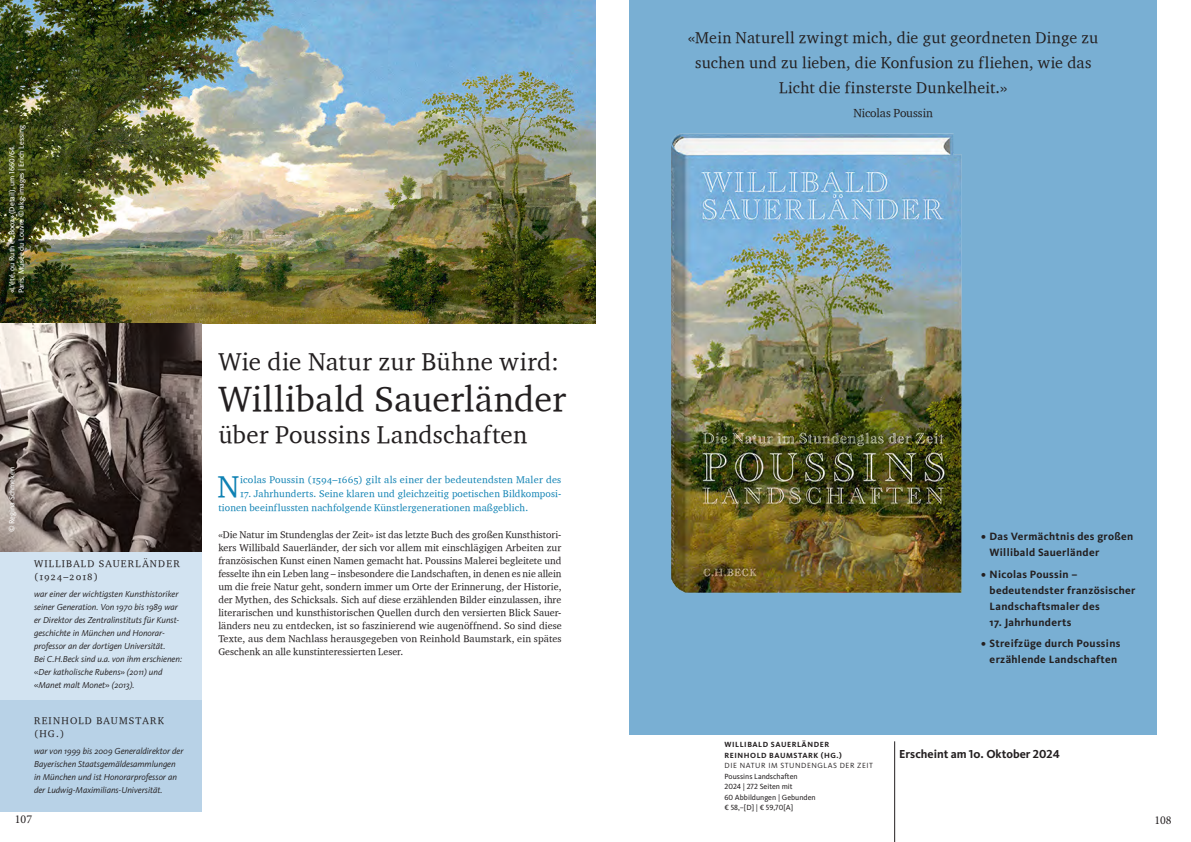
<style>
.page{position:relative;width:1191px;height:842px;background:#fff}
.page>*{position:absolute;margin:0;border:0;box-sizing:border-box;transform-origin:0 0}
.t1{font:36px "Charter OSITCTT";letter-spacing:.01em;color:#231f20}
.t2{font:30.9px "Charter OSITCTT";color:#0e81b3}
.t3{font:25px "Charter OSITCTT";letter-spacing:.015em;color:#231f20}
.t4{font:16px/25px "Charter OSITCTT";letter-spacing:.015em;color:#231f20;text-align:center}
.t5{font:700 12px "Kievit Pro";color:#231f20}
.t6{font:12px "Charter OSITCTT";letter-spacing:-.005em;color:#231f20}
.t7{font:12px "Minion Pro";color:#231f20}
.t8{font:700 11px/16px "Kievit Pro";letter-spacing:.03em;color:#231f20}
.t9{font:10px/13px "Charter OSITCTT";letter-spacing:.05em;color:#231f20;text-align:justify}
.t10{font:10px/14px "Charter OSITCTT";letter-spacing:.015em;color:#0e81b3}
.t11{font:10px/13px "Charter OSITCTT";letter-spacing:.12em;color:#231f20}
.t12{font:italic 9px/13px "Kievit Pro";color:#231f20}
.t13{font:7.8px/9.5px "Kievit Pro";color:#fff}
.t14{font:7.8px/10.5px "Kievit Pro";color:#231f20}
.t15{font:700 7.8px/10.5px "Kievit Pro";letter-spacing:.07em;color:#231f20}
.t16{font:7.8px "Kievit Pro";letter-spacing:.07em;color:#231f20}
.s1{font-family:"Charter OSITCTT";font-style:normal;font-size:10px}
</style>
<div class="page">
<div style="left:629px;top:0;width:528px;height:734px;background:#79afd3"></div>
<img style="left:0;top:0;width:595px;height:323px">
<div style="left:0;top:544px;width:201px;height:166px;background:#d2e3f1"></div>
<div style="left:0;top:700px;width:201px;height:112px;background:#b8d2e7"></div>
<img style="left:0;top:323px;width:201px;height:228px">
<img style="left:671px;top:133px;width:291px;height:460px">
<hr style="left:894px;top:741px;width:1px;height:101px;background:#231f20">
<p class="t13" style="left:7px;top:293px;width:170px;rotate:-90deg">«L’été, ou Ruth et Booz» (Detail), um 1660/64.<br>Paris, Musée du Louvre © akg-images | Erich Lessing</p>
<p class="t13" style="left:7px;top:532px;width:67px;rotate:-90deg">© Regina Schmeken</p>
<p class="t11" style="left:34px;top:557px;width:147px">WILLIBALD SAUERLÄNDER (1924–2018)</p>
<p class="t12" style="left:34px;top:587px;width:149px">war einer der wichtigsten Kunsthistoriker seiner Generation. Von 1970 bis 1989 war er Direktor des Zentralinstituts für Kunst&shy;geschichte in München und Honorar&shy;professor an der dortigen Universität.<br>Bei C.H.Beck sind u.a. von ihm erschienen: <span class="s1">«</span>Der katholische Rubens<span class="s1">»</span> (2011) und <span class="s1">«</span>Manet malt Monet<span class="s1">»</span> (2013).</p>
<p class="t11" style="left:34px;top:714px;width:131px">REINHOLD BAUMSTARK (HG.)</p>
<p class="t12" style="left:34px;top:744px;width:151px">war von 1999 bis 2009 Generaldirektor der Bayerischen Staatsgemäldesammlungen in München und ist Honorarprofessor an der Ludwig-Maximilians-Universität.</p>
<h3 class="t3" style="left:218px;top:346px;width:342px">Wie die Natur zur Bühne wird:</h3>
<h1 class="t1" style="left:218px;top:376px;width:349px">Willibald Sauerländer</h1>
<h3 class="t3" style="left:218px;top:419px;width:310px">über Poussins Landschaften</h3>
<h2 class="t2" style="left:217px;top:467px;width:24px">N</h2>
<p class="t10" style="left:240px;top:472px;width:323px">icolas Poussin (1594–1665) gilt als einer der bedeutendsten Maler des</p>
<p class="t10" style="left:218px;top:486px;width:344px;text-indent:22px">17. Jahrhunderts. Seine klaren und gleichzeitig poetischen Bildkomposi&shy;tionen beeinflussten nachfolgende Künstlergenerationen maßgeblich.</p>
<p class="t9" style="left:218px;top:528px;width:345px">«Die Natur im Stundenglas der Zeit» ist das letzte Buch des großen Kunsthistori&shy;kers Willibald Sauerländer, der sich vor allem mit einschlägigen Arbeiten zur französischen Kunst einen Namen gemacht hat. Poussins Malerei begleitete und fesselte ihn ein Leben lang – insbesondere die Landschaften, in denen es nie allein um die freie Natur geht, sondern immer um Orte der Erinnerung, der Historie, der Mythen, des Schicksals. Sich auf diese erzählenden Bilder einzulassen, ihre literarischen und kunsthistorischen Quellen durch den versierten Blick Sauer&shy;länders neu zu entdecken, ist so faszinierend wie augenöffnend. So sind diese Texte, aus dem Nachlass herausgegeben von Reinhold Baumstark, ein spätes Geschenk an alle kunstinteressierten Leser.</p>
<h3 class="t4" style="left:688px;top:24px;width:412px">«Mein Naturell zwingt mich, die gut geordneten Dinge zu suchen und zu lieben, die Konfusion zu fliehen, wie das<br>Licht die finsterste Dunkelheit.»</h3>
<p class="t6" style="left:853px;top:106px;width:81px">Nicolas Poussin</p>
<p class="t8" style="left:989px;top:528px;width:145px;text-indent:-9px">• Das Vermächtnis des großen<br>Willibald Sauerländer</p>
<p class="t8" style="left:989px;top:566px;width:147px;text-indent:-9px">• Nicolas Poussin – bedeutendster französischer<br>Landschaftsmaler des</p>
<p class="t8" style="left:989px;top:614px;width:83px">17. Jahrhunderts</p>
<p class="t8" style="left:981px;top:636px;width:141px;text-align:center">• Streifzüge durch Poussins erzählende Landschaften</p>
<p class="t15" style="left:724px;top:739px;width:119px">WILLIBALD SAUERLÄNDER<br>REINHOLD BAUMSTARK (HG.)</p>
<p class="t16" style="left:724px;top:761px;width:150px">DIE NATUR IM STUNDENGLAS DER ZEIT</p>
<p class="t14" style="left:724px;top:771px;width:93px">Poussins Landschaften<br>2024 | 272 Seiten mit<br>60 Abbildungen | Gebunden € 58,–[D] | € 59,70[A]</p>
<p class="t5" style="left:899px;top:747px;width:162px">Erscheint am 10. Oktober 2024</p>
<p class="t7" style="left:15px;top:812px;width:19px">107</p>
<p class="t7" style="left:1154px;top:813px;width:19px">108</p>
</div>
